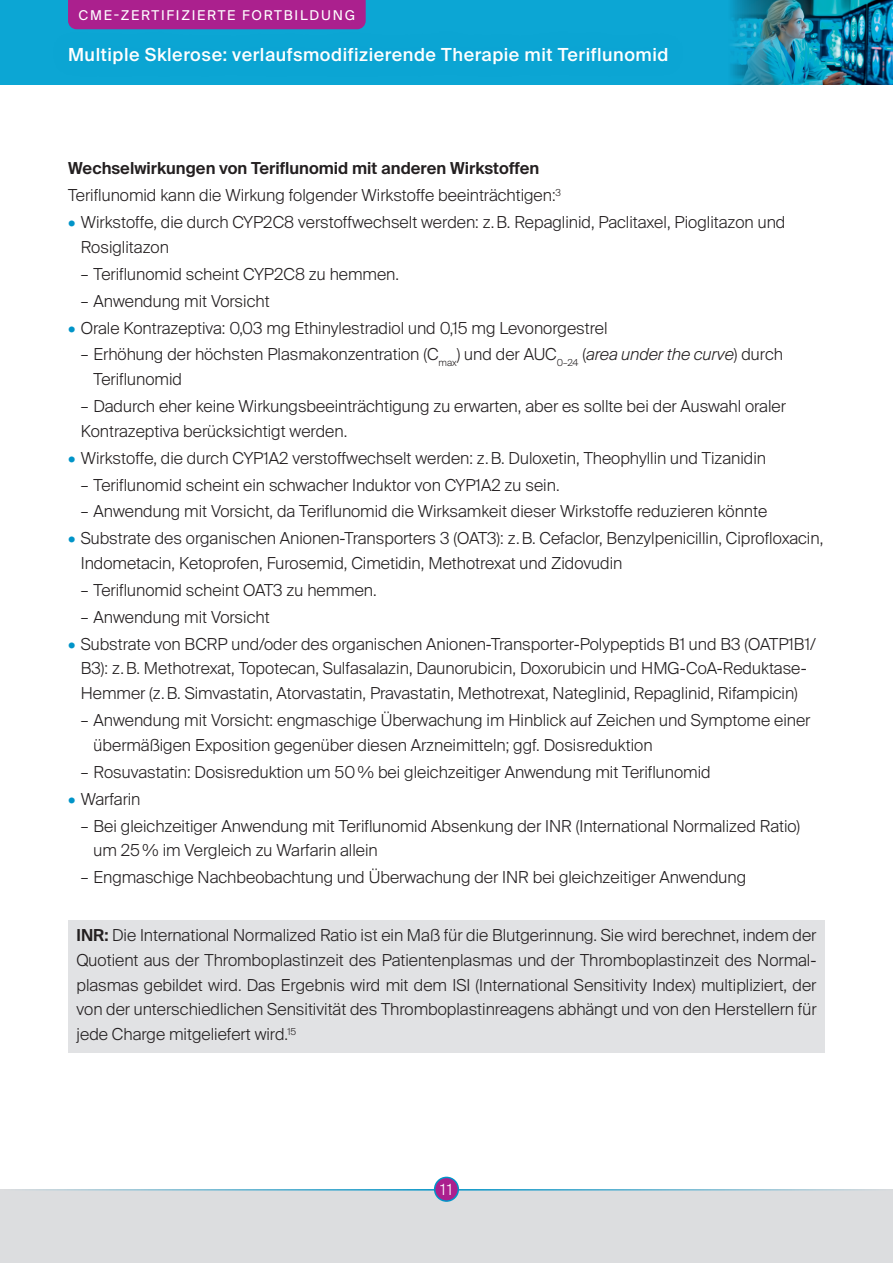
<style>
.page{position:relative;width:893px;height:1263px;background:#fff}
.page>*{position:absolute;margin:0;border:0;box-sizing:border-box;transform-origin:0 0}
.t1{font:500 18px "Suisse Intl";letter-spacing:.03em;color:#fff}
.t2{font:300 16.5px/24.8px "Suisse Intl";color:#231f20}
.t3{font:300 15.45px "Suisse Intl";color:#fff}
.t4{font:13.5px "Suisse Intl";letter-spacing:.13em;color:#fff}
.s1{font-weight:600}
.s2{color:#0094c8}
.s3{font-style:italic}
</style>
<div class="page">
<div style="left:0;top:0;width:893px;height:84px;background:#0ca6d4"></div>
<img style="left:731px;top:0;width:162px;height:84px">
<div style="left:0;top:1189px;width:893px;height:74px;background:#dcdddf"></div>
<div style="left:68px;top:0;width:298px;height:29px;background:#ab208e"></div>
<hr style="left:0;top:1189px;width:893px;height:1px;background:#0094c8">
<div style="left:435px;top:1177px;width:23px;height:24px;background:#ab208e;border-radius:50%"></div>
<div style="left:434px;top:1177px;width:25px;height:25px;border:2px solid #0094c8;border-radius:50%"></div>
<div style="left:68px;top:920px;width:757px;height:132px;background:#e1e2e4"></div>
<p class="t4" style="left:79px;top:7px;width:278px">CME-ZERTIFIZIERTE FORTBILDUNG</p>
<p class="t1" style="left:68px;top:44px;width:602px">Multiple Sklerose: verlaufsmodifizierende Therapie mit Teriflunomid</p>
<p class="t2" style="left:68px;top:155px;width:494px;line-height:26.8px"><span class="s1">Wechselwirkungen von Teriflunomid mit anderen Wirkstoffen<br></span>Teriflunomid kann die Wirkung folgender Wirkstoffe beeinträchtigen:<sup>3</sup></p>
<p class="t2" style="left:81px;top:210px;width:706px;text-indent:-13px"><span class="s2">•</span> Wirkstoffe, die durch CYP2C8 verstoffwechselt werden: z.B. Repaglinid, Paclitaxel, Pioglitazon und<br>Rosiglitazon</p>
<p class="t2" style="left:81px;top:262px;width:320px">– Teriflunomid scheint CYP2C8 zu hemmen.</p>
<p class="t2" style="left:81px;top:288px;width:190px">– Anwendung mit Vorsicht</p>
<p class="t2" style="left:68px;top:315px;width:541px"><span class="s2">•</span> Orale Kontrazeptiva: 0,03 mg Ethinylestradiol und 0,15 mg Levonorgestrel</p>
<p class="t2" style="left:94px;top:342px;width:691px;text-indent:-13px">– Erhöhung der höchsten Plasmakonzentration (C<sub>max</sub>) und der AUC<sub>0–24</sub> (<span class="s3">area under the curve</span>) durch<br>Teriflunomid</p>
<p class="t2" style="left:81px;top:394px;width:707px">– Dadurch eher keine Wirkungsbeeinträchtigung zu erwarten, aber es sollte bei der Auswahl oraler<br>Kontrazeptiva berücksichtigt werden.</p>
<p class="t2" style="left:68px;top:445px;width:699px"><span class="s2">•</span> Wirkstoffe, die durch CYP1A2 verstoffwechselt werden: z.B. Duloxetin, Theophyllin und Tizanidin</p>
<p class="t2" style="left:81px;top:472px;width:480px">– Teriflunomid scheint ein schwacher Induktor von CYP1A2 zu sein.</p>
<p class="t2" style="left:81px;top:499px;width:688px">– Anwendung mit Vorsicht, da Teriflunomid die Wirksamkeit dieser Wirkstoffe reduzieren könnte</p>
<p class="t2" style="left:81px;top:526px;width:744px;text-indent:-13px"><span class="s2">•</span> Substrate des organischen Anionen-Transporters 3 (OAT3): z.B. Cefaclor, Benzylpenicillin, Ciprofloxacin,<br>Indometacin, Ketoprofen, Furosemid, Cimetidin, Methotrexat und Zidovudin</p>
<p class="t2" style="left:81px;top:578px;width:298px">– Teriflunomid scheint OAT3 zu hemmen.</p>
<p class="t2" style="left:81px;top:605px;width:190px">– Anwendung mit Vorsicht</p>
<p class="t2" style="left:68px;top:631px;width:749px;text-align:center"><span class="s2">•</span> Substrate von BCRP und/oder des organischen Anionen-Transporter-Polypeptids B1 und B3 (OATP1B1/<br>B3): z.B. Methotrexat, Topotecan, Sulfasalazin, Daunorubicin, Doxorubicin und HMG-CoA-Reduktase-<br>Hemmer (z.B. Simvastatin, Atorvastatin, Pravastatin, Methotrexat, Nateglinid, Repaglinid, Rifampicin)</p>
<p class="t2" style="left:94px;top:708px;width:718px;text-indent:-13px">– Anwendung mit Vorsicht: engmaschige Überwachung im Hinblick auf Zeichen und Symptome einer übermäßigen Exposition gegenüber diesen Arzneimitteln; ggf. Dosisreduktion</p>
<p class="t2" style="left:81px;top:759px;width:631px">– Rosuvastatin: Dosisreduktion um 50% bei gleichzeitiger Anwendung mit Teriflunomid</p>
<p class="t2" style="left:68px;top:786px;width:74px"><span class="s2">•</span> Warfarin</p>
<p class="t2" style="left:94px;top:813px;width:708px;text-indent:-13px">– Bei gleichzeitiger Anwendung mit Teriflunomid Absenkung der INR (International Normalized Ratio) um 25% im Vergleich zu Warfarin allein</p>
<p class="t2" style="left:81px;top:865px;width:667px">– Engmaschige Nachbeobachtung und Überwachung der INR bei gleichzeitiger Anwendung</p>
<p class="t2" style="left:77px;top:923px;width:741px;text-align:justify"><span class="s1">INR:</span> Die International Normalized Ratio ist ein Maß für die Blutgerinnung. Sie wird berechnet, indem der Quotient aus der Thromboplastinzeit des Patientenplasmas und der Thromboplastinzeit des Normal&shy;plasmas gebildet wird. Das Ergebnis wird mit dem ISI (International Sensitivity Index) multipliziert, der von der unterschiedlichen Sensitivität des Thromboplastinreagens abhängt und von den Herstellern für jede Charge mitgeliefert wird.<sup>15</sup></p>
<p class="t3" style="left:441px;top:1180px;width:13px">11</p>
</div>
